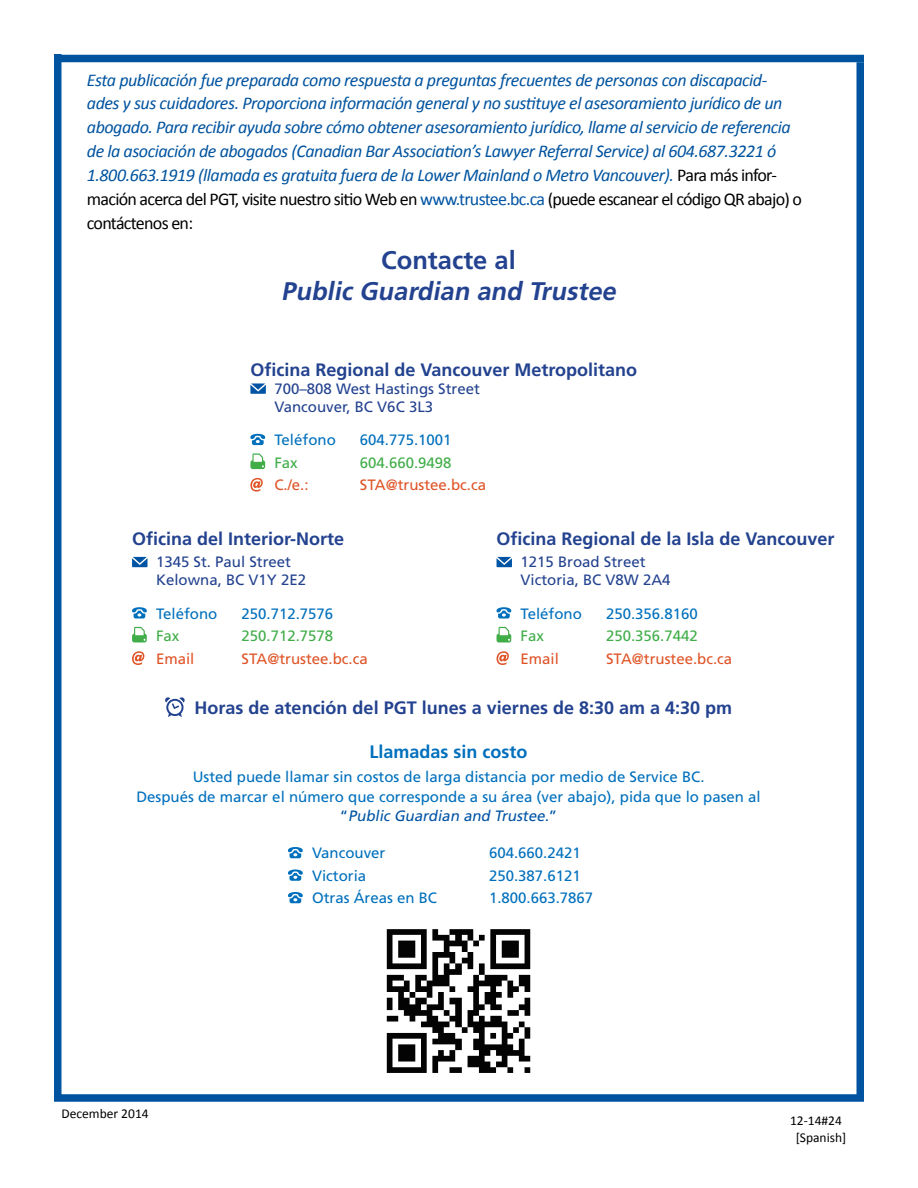
<style>
.page{position:relative;width:918px;height:1188px;background:#fff}
.page>*{position:absolute;margin:0;border:0;box-sizing:border-box;transform-origin:0 0}
.t1{font:italic 700 25.5px "Frutiger LT Std";color:#23428f}
.t2{font:700 25.5px "Frutiger LT Std";color:#23428f}
.t3{font:italic 18px/24px "Calibri";letter-spacing:-.025em;color:#00539f}
.t4{font:700 18px "Frutiger LT Std";color:#23428f}
.t5{font:700 18px "Frutiger LT Std";color:#0070bd}
.t6{font:15px/19.5px "Frutiger LT Std";color:#0070bd;text-align:center}
.t7{font:15px/18px "Frutiger LT Std";color:#23428f}
.t8{font:15px "Frutiger LT Std";color:#df5427}
.t9{font:15px "Frutiger LT Std";color:#41ad49}
.t10{font:13.5px "Calibri";color:#000}
.s1{font-style:normal;color:#000}
.s2{font-style:normal;color:#0054a4}
.s3{color:#0054a4}
.s4{font-style:italic;color:#0054a4}
</style>
<div class="page">
<img style="left:386px;top:929px;width:145px;height:144px">
<div style="left:54px;top:54px;width:8px;height:1044px;background:#00539f"></div>
<div style="left:54px;top:55px;width:810px;height:7px;background:#00539f"></div>
<div style="left:856px;top:62px;width:8px;height:1036px;background:#00539f"></div>
<div style="left:54px;top:1094px;width:810px;height:8px;background:#00539f"></div>
<svg style="left:288px;top:847px;width:15px;height:11px"></svg>
<svg style="left:288px;top:870px;width:15px;height:11px"></svg>
<svg style="left:288px;top:892px;width:15px;height:11px"></svg>
<svg style="left:165px;top:697px;width:20px;height:20px"></svg>
<svg style="left:132px;top:557px;width:16px;height:10px"></svg>
<svg style="left:132px;top:607px;width:15px;height:12px"></svg>
<svg style="left:132px;top:627px;width:15px;height:16px"></svg>
<svg style="left:132px;top:651px;width:12px;height:14px"></svg>
<svg style="left:497px;top:557px;width:15px;height:10px"></svg>
<svg style="left:497px;top:607px;width:14px;height:12px"></svg>
<svg style="left:497px;top:627px;width:14px;height:16px"></svg>
<svg style="left:497px;top:651px;width:12px;height:14px"></svg>
<svg style="left:250px;top:383px;width:16px;height:11px"></svg>
<svg style="left:250px;top:434px;width:15px;height:11px"></svg>
<svg style="left:250px;top:453px;width:15px;height:16px"></svg>
<svg style="left:250px;top:478px;width:13px;height:14px"></svg>
<p class="t3" style="left:87px;top:67px;width:717px">Esta publicación fue preparada como respuesta a preguntas frecuentes de personas con discapacid&shy;ades y sus cuidadores. Proporciona información general y no sustituye el asesoramiento jurídico de un abogado. Para recibir ayuda sobre cómo obtener asesoramiento jurídico, llame al servicio de referencia de la asociación de abogados (Canadian Bar Association’s Lawyer Referral Service) al 604.687.3221 ó 1.800.663.1919 (llamada es gratuita fuera de la Lower Mainland o Metro Vancouver). <span class="s1">Para más infor&shy;mación acerca del PGT, visite nuestro sitio Web en</span> <span class="s2">www.trustee.bc.ca</span> <span class="s1">(puede escanear el código QR abajo) o contáctenos en:</span></p>
<h1 class="t2" style="left:381px;top:245px;width:136px">Contacte al</h1>
<h1 class="t1" style="left:281px;top:276px;width:341px">Public Guardian and Trustee</h1>
<p class="t4" style="left:250px;top:359px;width:388px">Oficina Regional de Vancouver Metropolitano</p>
<p class="t7" style="left:274px;top:380px;width:207px">700–808 West Hastings Street<br>Vancouver, BC V6C 3L3</p>
<p class="t6" style="left:274px;top:430px;width:63px">Teléfono</p>
<p class="t6" style="left:360px;top:430px;width:93px">604.775.1001</p>
<p class="t9" style="left:274px;top:454px;width:25px">Fax</p>
<p class="t9" style="left:360px;top:454px;width:93px">604.660.9498</p>
<p class="t8" style="left:274px;top:476px;width:36px">C./e.:</p>
<p class="t8" style="left:360px;top:476px;width:128px">STA@trustee.bc.ca</p>
<p class="t4" style="left:132px;top:528px;width:214px">Oficina del Interior-Norte</p>
<p class="t7" style="left:156px;top:553px;width:152px">1345 St. Paul Street<br>Kelowna, BC V1Y 2E2</p>
<p class="t6" style="left:156px;top:604px;width:63px">Teléfono</p>
<p class="t6" style="left:242px;top:604px;width:93px">250.712.7576</p>
<p class="t9" style="left:156px;top:627px;width:25px">Fax</p>
<p class="t9" style="left:242px;top:627px;width:93px">250.712.7578</p>
<p class="t8" style="left:156px;top:649px;width:40px">Email</p>
<p class="t8" style="left:242px;top:649px;width:128px">STA@trustee.bc.ca</p>
<p class="t4" style="left:497px;top:528px;width:340px">Oficina Regional de la Isla de Vancouver</p>
<p class="t7" style="left:521px;top:553px;width:152px">1215 Broad Street<br>Victoria, BC V8W 2A4</p>
<p class="t6" style="left:521px;top:604px;width:63px">Teléfono</p>
<p class="t6" style="left:606px;top:604px;width:93px">250.356.8160</p>
<p class="t9" style="left:521px;top:627px;width:25px">Fax</p>
<p class="t9" style="left:606px;top:627px;width:93px">250.356.7442</p>
<p class="t8" style="left:521px;top:649px;width:40px">Email</p>
<p class="t8" style="left:606px;top:649px;width:128px">STA@trustee.bc.ca</p>
<p class="t4" style="left:195px;top:697px;width:539px">Horas de atención del PGT lunes a viernes de 8:30 am a 4:30 pm</p>
<p class="t5" style="left:370px;top:742px;width:160px">Llamadas sin costo</p>
<p class="t6" style="left:136px;top:768px;width:626px">Usted puede llamar sin costos de larga distancia por medio de Service BC.<br>Después de marcar el número que corresponde a su área (ver abajo), pida que lo pasen al <span class="s3">“</span> <span class="s4">Public Guardian and Trustee.</span><span class="s3">”</span></p>
<p class="t10" style="left:62px;top:1105px;width:89px">December 2014</p>
<p class="t6" style="left:312px;top:843px;width:75px">Vancouver</p>
<p class="t6" style="left:489px;top:843px;width:93px">604.660.2421</p>
<p class="t6" style="left:312px;top:866px;width:56px">Victoria</p>
<p class="t6" style="left:489px;top:866px;width:93px">250.387.6121</p>
<p class="t6" style="left:312px;top:888px;width:127px">Otras Áreas en BC</p>
<p class="t6" style="left:489px;top:888px;width:106px">1.800.663.7867</p>
<p class="t10" style="left:790px;top:1112px;width:53px">12-14#24</p>
<p class="t10" style="left:796px;top:1129px;width:52px">[Spanish]</p>
</div>
